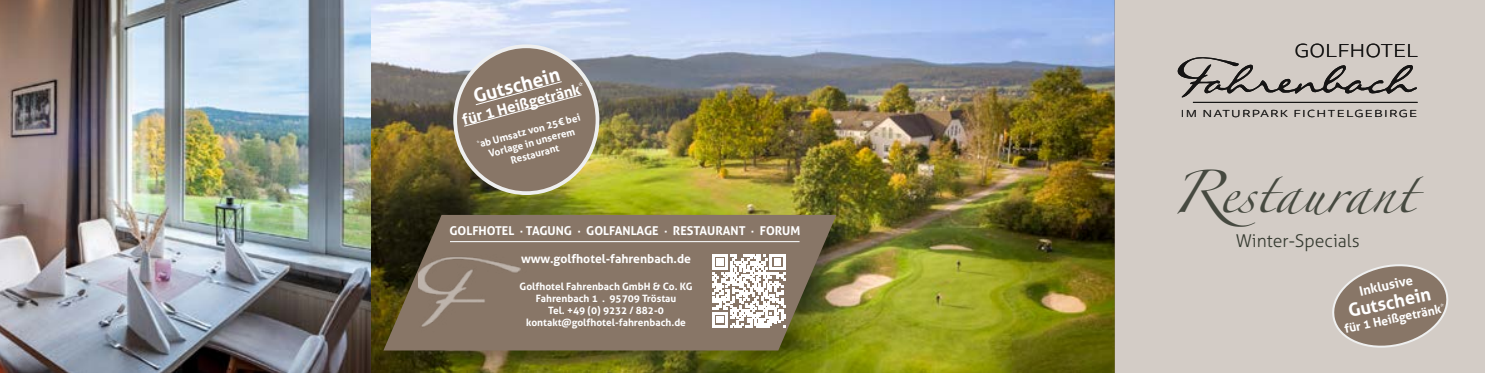
<style>
.page{position:relative;width:1485px;height:373px;background:#fff}
.page>*{position:absolute;margin:0;border:0;box-sizing:border-box;transform-origin:0 0}
.t1{font:38.25px "Zapfino";color:#363b31}
.t2{font:700 19.38px "Aller";color:#fff}
.t3{font:300 18.88px "Tisa Sans Pro";letter-spacing:.01em;color:#000;scale:1.14 1}
.t4{font:700 18.25px "Aller";color:#fff}
.t5{font:300 17.62px "Aller";color:#363b31}
.t6{font:700 15px "Aller";color:#fff}
.t7{font:700 13px "Aller";color:#fff}
.t8{font:700 12.12px "Aller";color:#fff}
.t9{font:300 10.25px "Tisa Sans Pro";letter-spacing:.1em;color:#000;scale:1.3 1}
.t10{font:700 10.12px/12.1px "Aller";color:#fff;text-align:center}
.t11{font:700 10px/12px "Aller";color:#fff;text-align:center}
</style>
<div class="page">
<img style="left:0;top:0;width:1114px;height:372px">
<div style="left:382px;top:211px;width:472px;height:158px;background:#000;opacity:.25"></div>
<svg style="left:363px;top:214px;width:493px;height:136px;background:#7a6d54"></svg>
<img style="left:419px;top:244px;width:113px;height:89px">
<hr style="left:450px;top:240px;width:349px;height:2px;background:#eeefef">
<div style="left:1114px;top:0;width:371px;height:372px;background:#d3ccc6"></div>
<div style="left:455px;top:46px;width:142px;height:147px;background:#887667;border-radius:50%"></div>
<div style="left:453px;top:44px;width:146px;height:151px;border:4px solid #eeefef;border-radius:50%"></div>
<svg style="left:1332px;top:264px;width:117px;height:84px"></svg>
<svg style="left:463px;top:80px;width:119px;height:47px"></svg>
<svg style="left:1177px;top:57px;width:240px;height:40px"></svg>
<hr style="left:1193px;top:102px;width:224px;height:1px;background:#000">
<svg style="left:712px;top:254px;width:73px;height:73px"></svg>
<h2 class="t2" style="left:470px;top:85px;width:90px;rotate:-15deg">Gutschein</h2>
<h3 class="t6" style="left:460px;top:111px;width:127px;rotate:-15deg">für 1 Heißgetränk<sup>*</sup></h3>
<p class="t11" style="left:476px;top:138px;width:108px;rotate:-15deg"><sup>*</sup>ab Umsatz von 25€ bei<br>Vorlage in unserem<br>Restaurant</p>
<p class="t8" style="left:449px;top:222px;width:352px">GOLFHOTEL · TAGUNG · GOLFANLAGE · RESTAURANT · FORUM</p>
<p class="t8" style="left:521px;top:251px;width:172px">www.golfhotel-fahrenbach.de</p>
<p class="t10" style="left:519px;top:280px;width:174px">Golfhotel Fahrenbach GmbH &amp; Co. KG<br>Fahrenbach 1 . 95709 Tröstau<br>Tel. +49 (0) 9232 / 882-0 kontakt@golfhotel-fahrenbach.de</p>
<h3 class="t3" style="left:1294px;top:38px;width:110px">GOLFHOTEL</h3>
<p class="t9" style="left:1181px;top:106px;width:183px">IM NATURPARK FICHTELGEBIRGE</p>
<h1 class="t1" style="left:1170px;top:176px;width:246px">Restaurant</h1>
<h3 class="t5" style="left:1235px;top:230px;width:126px">Winter-Specials</h3>
<p class="t7" style="left:1357px;top:283px;width:56px;rotate:-12deg">Inklusive</p>
<h3 class="t4" style="left:1346px;top:299px;width:86px;rotate:-12deg">Gutschein</h3>
<p class="t8" style="left:1343px;top:321px;width:104px;rotate:-12deg">für 1 Heißgetränk<sup>*</sup></p>
</div>
